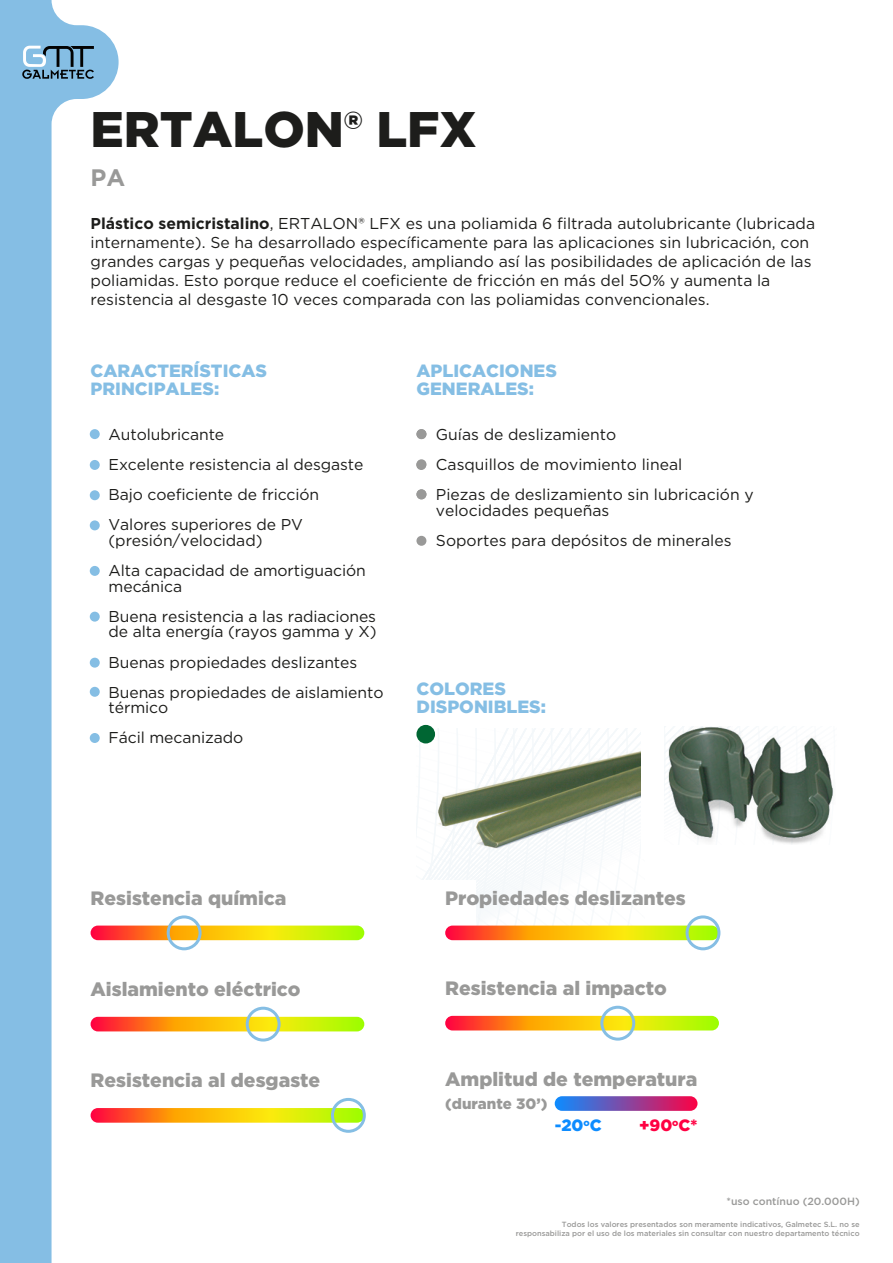
<style>
.page{position:relative;width:893px;height:1263px;background:#fff}
.page>*{position:absolute;margin:0;border:0;box-sizing:border-box;transform-origin:0 0}
.t1{font:900 49.95px "Gotham";color:#1d1d1b}
.t2{font:700 23.85px "Gotham";color:#999998}
.t3{font:900 19.35px "Gotham";color:#999998}
.t4{font:900 17.7px/17.7px "Gotham";color:#85bee4}
.t5{font:900 16.35px "Gotham";color:#ff0042}
.t6{font:900 16.35px "Gotham";color:#0d8cff}
.t7{font:15.75px/30.2px "Gotham";color:#1d1d1b}
.t8{font:900 15px "Gotham";color:#999998}
.t9{font:500 10.5px "Gotham";color:#999998}
.t10{font:500 7.5px/9px "Gotham";color:#999998;text-align:right}
.s1{font-weight:700}
</style>
<div class="page">
<svg style="left:0;top:0;width:119px;height:1263px"></svg>
<div style="left:90px;top:429px;width:10px;height:10px;background:#85bee4;border-radius:50%"></div>
<div style="left:90px;top:490px;width:10px;height:10px;background:#85bee4;border-radius:50%"></div>
<div style="left:90px;top:520px;width:10px;height:10px;background:#85bee4;border-radius:50%"></div>
<div style="left:90px;top:566px;width:10px;height:10px;background:#85bee4;border-radius:50%"></div>
<div style="left:90px;top:612px;width:10px;height:10px;background:#85bee4;border-radius:50%"></div>
<div style="left:90px;top:658px;width:10px;height:10px;background:#85bee4;border-radius:50%"></div>
<div style="left:90px;top:687px;width:10px;height:10px;background:#85bee4;border-radius:50%"></div>
<div style="left:90px;top:733px;width:10px;height:10px;background:#85bee4;border-radius:50%"></div>
<div style="left:90px;top:460px;width:10px;height:10px;background:#85bee4;border-radius:50%"></div>
<svg style="left:91px;top:1108px;width:273px;height:15px;background:#eeb314"></svg>
<div style="left:331px;top:1098px;width:35px;height:35px;border:3px solid #85bee4;border-radius:50%"></div>
<svg style="left:91px;top:1017px;width:273px;height:14px;background:#ecb10f"></svg>
<div style="left:246px;top:1007px;width:35px;height:34px;border:3px solid #85bee4;border-radius:50%"></div>
<svg style="left:91px;top:925px;width:273px;height:15px;background:#ecb618"></svg>
<div style="left:167px;top:915px;width:35px;height:35px;border:3px solid #85bee4;border-radius:50%"></div>
<svg style="left:445px;top:925px;width:274px;height:15px;background:#edb212"></svg>
<div style="left:686px;top:915px;width:34px;height:35px;border:3px solid #85bee4;border-radius:50%"></div>
<svg style="left:445px;top:1016px;width:274px;height:14px;background:#ecb10f"></svg>
<div style="left:600px;top:1006px;width:35px;height:34px;border:3px solid #85bee4;border-radius:50%"></div>
<svg style="left:555px;top:1096px;width:142px;height:15px;background:#864ba4"></svg>
<svg style="left:22px;top:46px;width:72px;height:33px;background:#6e94ae"></svg>
<svg style="left:478px;top:879px;width:166px;height:47px"></svg>
<div style="left:416px;top:429px;width:10px;height:10px;background:#999998;border-radius:50%"></div>
<div style="left:416px;top:459px;width:10px;height:10px;background:#999998;border-radius:50%"></div>
<div style="left:416px;top:489px;width:10px;height:10px;background:#999998;border-radius:50%"></div>
<div style="left:416px;top:536px;width:10px;height:10px;background:#999998;border-radius:50%"></div>
<svg style="left:416px;top:725px;width:19px;height:18px"></svg>
<img style="left:665px;top:726px;width:169px;height:119px">
<img style="left:416px;top:729px;width:224px;height:150px">
<h1 class="t1" style="left:91px;top:94px;width:387px">ERTALON® LFX</h1>
<h2 class="t2" style="left:91px;top:162px;width:36px">PA</h2>
<p class="t7" style="left:91px;top:214px;width:726px;line-height:18.9px"><span class="s1">Plástico semicristalino</span>, ERTALON® LFX es una poliamida 6 filtrada autolubricante (lubricada internamente). Se ha desarrollado específicamente para las aplicaciones sin lubricación, con grandes cargas y pequeñas velocidades, ampliando así las posibilidades de aplicación de las poliamidas. Esto porque reduce el coeficiente de fricción en más del 5O% y aumenta la resistencia al desgaste 10 veces comparada con las poliamidas convencionales.</p>
<p class="t4" style="left:91px;top:362px;width:178px">CARACTERÍSTICAS<br>PRINCIPALES:</p>
<p class="t7" style="left:109px;top:419px;width:256px">Autolubricante<br>Excelente resistencia al desgaste<br>Bajo coeficiente de fricción<br>Valores superiores de PV</p>
<p class="t7" style="left:109px;top:525px;width:259px">(presión/velocidad)<br>Alta capacidad de amortiguación</p>
<p class="t7" style="left:109px;top:571px;width:269px">mecánica<br>Buena resistencia a las radiaciones</p>
<p class="t7" style="left:109px;top:616px;width:276px">de alta energía (rayos gamma y X)<br>Buenas propiedades deslizantes<br>Buenas propiedades de aislamiento</p>
<p class="t7" style="left:109px;top:692px;width:136px">térmico<br>Fácil mecanizado</p>
<p class="t4" style="left:416px;top:362px;width:142px">APLICACIONES<br>GENERALES:</p>
<p class="t7" style="left:436px;top:419px;width:319px">Guías de deslizamiento<br>Casquillos de movimiento lineal<br>Piezas de deslizamiento sin lubricación y</p>
<p class="t7" style="left:436px;top:495px;width:297px">velocidades pequeñas<br>Soportes para depósitos de minerales</p>
<p class="t4" style="left:416px;top:680px;width:131px">COLORES<br>DISPONIBLES:</p>
<p class="t3" style="left:91px;top:884px;width:197px">Resistencia química</p>
<p class="t3" style="left:445px;top:884px;width:242px">Propiedades deslizantes</p>
<p class="t3" style="left:91px;top:975px;width:212px">Aislamiento eléctrico</p>
<p class="t3" style="left:91px;top:1067px;width:231px">Resistencia al desgaste</p>
<p class="t3" style="left:445px;top:975px;width:223px">Resistencia al impacto</p>
<p class="t3" style="left:445px;top:1066px;width:254px">Amplitud de temperatura</p>
<p class="t8" style="left:445px;top:1093px;width:104px">(durante 30’)</p>
<p class="t6" style="left:555px;top:1114px;width:49px">-20<sup>o</sup>C</p>
<p class="t5" style="left:639px;top:1114px;width:60px">+90<sup>o</sup>C*</p>
<p class="t9" style="left:727px;top:1195px;width:135px">*uso contínuo (20.000H)</p>
<p class="t10" style="left:516px;top:1220px;width:345px">Todos los valores presentados son meramente indicativos, Galmetec S.L. no se responsabiliza por el uso de los materiales sin consultar con nuestro departamento técnico</p>
</div>
